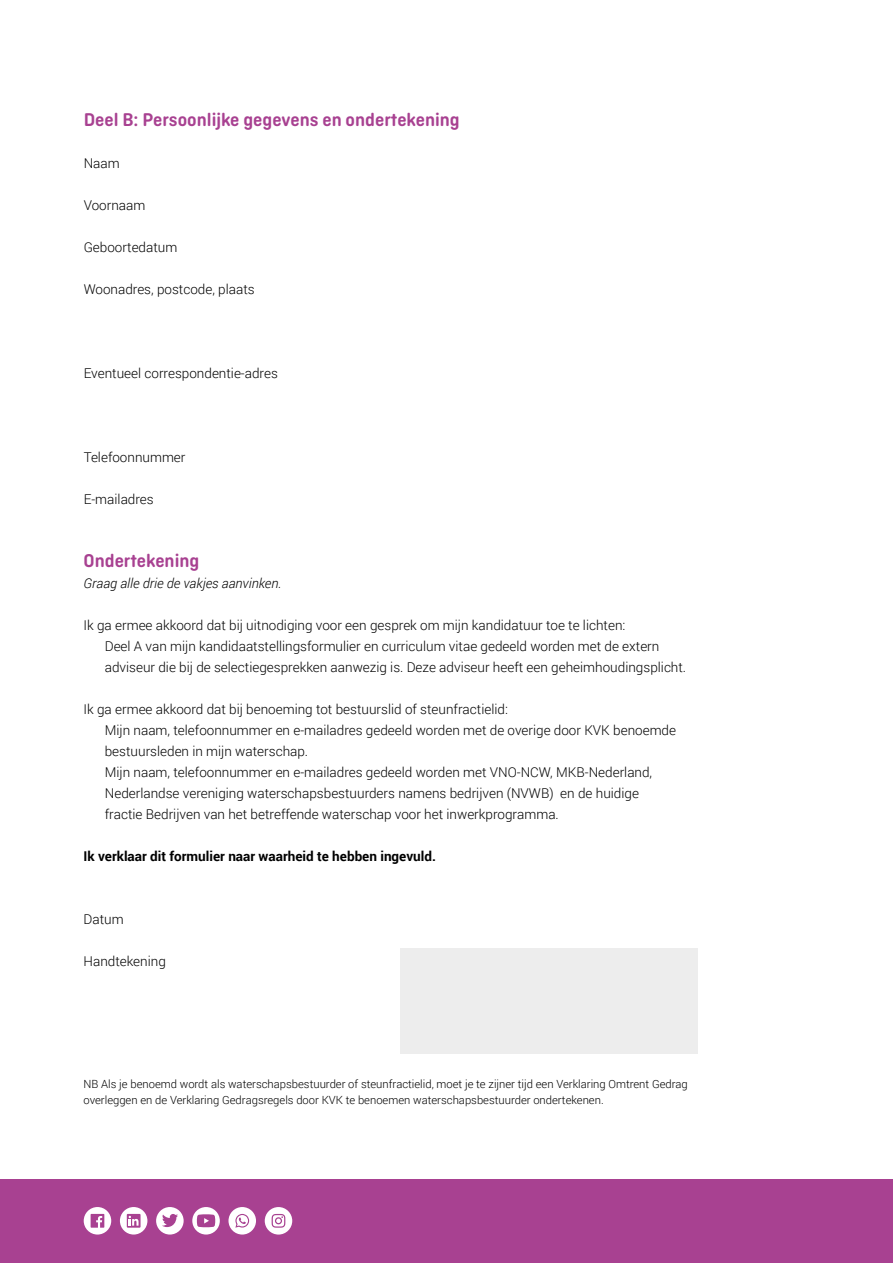
<style>
.page{position:relative;width:893px;height:1263px;background:#fff}
.page>*{position:absolute;margin:0;border:0;box-sizing:border-box;transform-origin:0 0}
._2_Tussenkop{font:600 19.5px "Ciutadella Rounded";color:#a84191}
._0_plat{font:300 13.5px/21px "Roboto";color:#000}
._1_bold{font:700 13.5px "Roboto";color:#000}
.Italic{font:italic 300 13.5px "Roboto";color:#000}
._0_plat-2{font:300 11.25px/16.5px "Roboto";color:#000}
</style>
<div class="page">
<div style="left:0;top:1179px;width:893px;height:84px;background:#a84191"></div>
<svg style="left:192px;top:1207px;width:28px;height:27px"></svg>
<svg style="left:120px;top:1207px;width:27px;height:27px"></svg>
<svg style="left:84px;top:1207px;width:27px;height:27px"></svg>
<svg style="left:156px;top:1207px;width:28px;height:27px"></svg>
<svg style="left:228px;top:1207px;width:28px;height:27px"></svg>
<svg style="left:265px;top:1207px;width:27px;height:27px"></svg>
<div style="left:400px;top:948px;width:298px;height:105px;background:#ededed"></div>
<h3 class="_2_Tussenkop" style="left:84px;top:109px;width:378px">Deel B: Persoonlijke gegevens en ondertekening</h3>
<p class="_0_plat" style="left:84px;top:152px;width:38px">Naam</p>
<p class="_0_plat" style="left:84px;top:194px;width:63px">Voornaam</p>
<p class="_0_plat" style="left:84px;top:236px;width:95px">Geboortedatum</p>
<p class="_0_plat" style="left:84px;top:278px;width:173px">Woonadres, postcode, plaats</p>
<p class="_0_plat" style="left:84px;top:362px;width:196px">Eventueel correspondentie-adres</p>
<p class="_0_plat" style="left:84px;top:446px;width:103px">Telefoonnummer</p>
<p class="_0_plat" style="left:84px;top:488px;width:72px">E-mailadres</p>
<h3 class="_2_Tussenkop" style="left:84px;top:550px;width:117px">Ondertekening</h3>
<p class="Italic" style="left:84px;top:574px;width:200px">Graag alle drie de vakjes aanvinken.</p>
<p class="_0_plat" style="left:84px;top:614px;width:543px">Ik ga ermee akkoord dat bij uitnodiging voor een gesprek om mijn kandidatuur toe te lichten:</p>
<p class="_0_plat" style="left:105px;top:635px;width:583px">Deel A van mijn kandidaatstellingsformulier en curriculum vitae gedeeld worden met de extern adviseur die bij de selectiegesprekken aanwezig is. Deze adviseur heeft een geheimhoudingsplicht.</p>
<p class="_0_plat" style="left:84px;top:698px;width:426px">Ik ga ermee akkoord dat bij benoeming tot bestuurslid of steunfractielid:</p>
<p class="_0_plat" style="left:105px;top:719px;width:573px">Mijn naam, telefoonnummer en e-mailadres gedeeld worden met de overige door KVK benoemde bestuursleden in mijn waterschap.</p>
<p class="_0_plat" style="left:105px;top:761px;width:549px">Mijn naam, telefoonnummer en e-mailadres gedeeld worden met VNO-NCW, MKB-Nederland,<br>Nederlandse vereniging waterschapsbestuurders namens bedrijven (NVWB) en de huidige fractie Bedrijven van het betreffende waterschap voor het inwerkprogramma.</p>
<p class="_1_bold" style="left:84px;top:847px;width:354px">Ik verklaar dit formulier naar waarheid te hebben ingevuld.</p>
<p class="_0_plat" style="left:84px;top:908px;width:42px">Datum</p>
<p class="_0_plat" style="left:84px;top:950px;width:84px">Handtekening</p>
<p class="_0_plat-2" style="left:84px;top:1075px;width:606px">NB Als je benoemd wordt als waterschapsbestuurder of steunfractielid, moet je te zijner tijd een Verklaring Omtrent Gedrag overleggen en de Verklaring Gedragsregels door KVK te benoemen waterschapsbestuurder ondertekenen.</p>
</div>
